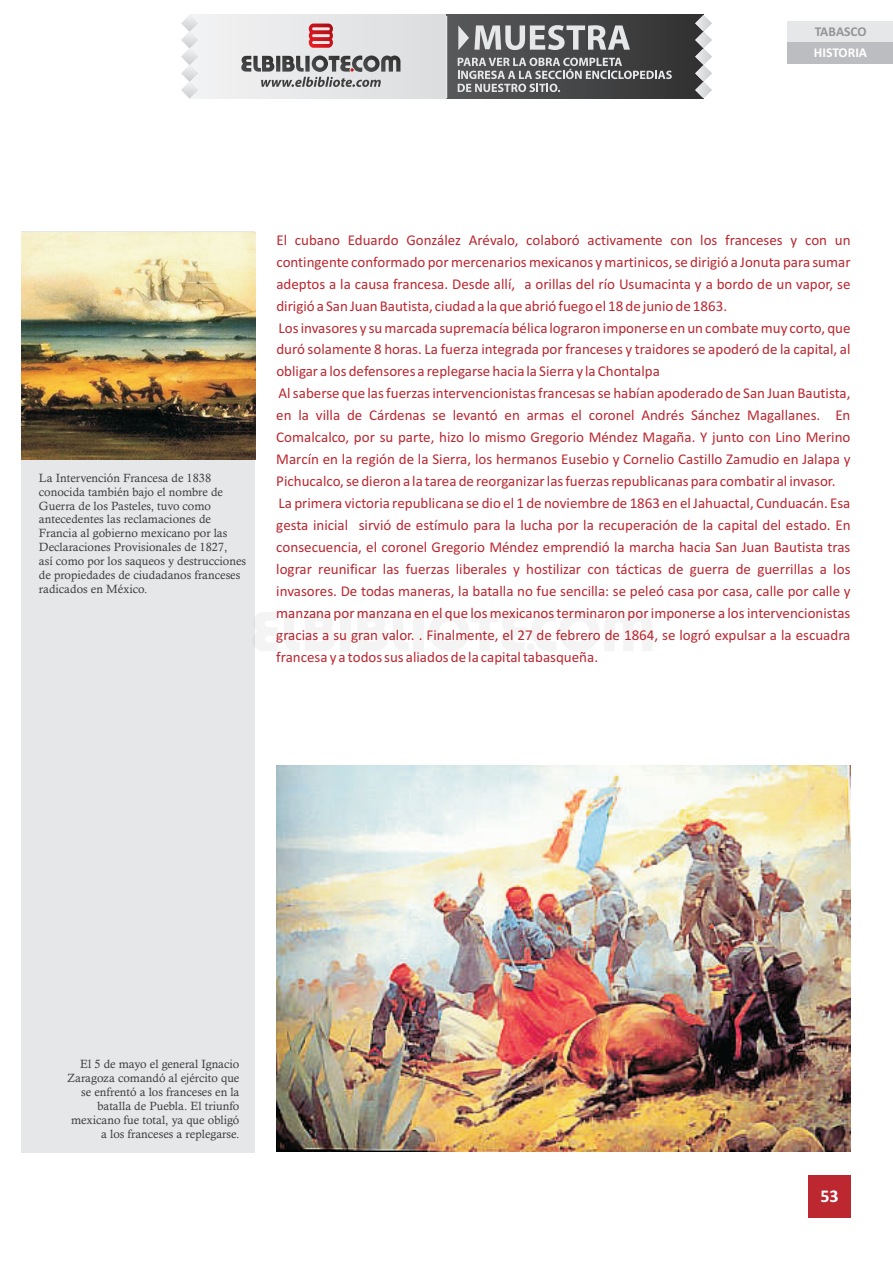
<style>
.page{position:relative;width:893px;height:1263px;background:#fff}
.page>*{position:absolute;margin:0;border:0;box-sizing:border-box;transform-origin:0 0}
.t1{font:700 18px "Calibri";color:#fff}
.t2{font:15px/21.9px "Calibri";color:#bc2730}
.t3{font:700 13.5px "Calibri";color:#fff}
.t4{font:700 13.5px "Calibri";color:#939598}
.t5{font:12px/13.8px "Calisto";color:#3e3e3f}
</style>
<div class="page">
<div style="left:808px;top:1175px;width:42px;height:43px;background:#bc2730"></div>
<div style="left:21px;top:231px;width:234px;height:921px;background:#e6e7e9"></div>
<img style="left:21px;top:233px;width:234px;height:226px">
<div style="left:787px;top:21px;width:106px;height:21px;background:#e6e7e9"></div>
<div style="left:787px;top:42px;width:106px;height:22px;background:#bcbdc0"></div>
<img style="left:276px;top:765px;width:574px;height:386px">
<div style="left:189px;top:15px;width:514px;height:83px;background:#e6e7e9"></div>
<svg style="left:255px;top:612px;width:22px;height:39px"></svg>
<svg style="left:284px;top:612px;width:51px;height:39px"></svg>
<div style="left:340px;top:612px;width:11px;height:39px;background:#f4f4f4"></div>
<svg style="left:358px;top:612px;width:50px;height:39px"></svg>
<div style="left:413px;top:612px;width:11px;height:39px;background:#f4f4f4"></div>
<svg style="left:429px;top:612px;width:223px;height:39px"></svg>
<div style="left:446px;top:15px;width:257px;height:83px;background:linear-gradient(to right,#5a5b5d,#323232)"></div>
<svg style="left:181px;top:15px;width:17px;height:83px"></svg>
<svg style="left:695px;top:15px;width:17px;height:83px"></svg>
<svg style="left:309px;top:24px;width:24px;height:24px"></svg>
<svg style="left:241px;top:56px;width:159px;height:31px"></svg>
<svg style="left:458px;top:58px;width:214px;height:34px"></svg>
<svg style="left:458px;top:25px;width:172px;height:25px"></svg>
<hr style="left:446px;top:16px;width:1px;height:82px;background:#e6e7e9">
<p class="t4" style="left:815px;top:26px;width:53px">TABASCO</p>
<p class="t3" style="left:814px;top:47px;width:55px">HISTORIA</p>
<p class="t5" style="left:39px;top:472px;width:209px">La Intervención Francesa de 1838 conocida también bajo el nombre de Guerra de los Pasteles, tuvo como antecedentes las reclamaciones de Francia al gobierno mexicano por las Declaraciones Provisionales de 1827,<br>así como por los saqueos y destrucciones de propiedades de ciudadanos franceses radicados en México.</p>
<p class="t2" style="left:276px;top:230px;width:576px">El cubano Eduardo González Arévalo, colaboró activamente con los franceses y con un contingente conformado por mercenarios mexicanos y martinicos, se dirigió a Jonuta para sumar adeptos a la causa francesa. Desde allí, a orillas del río Usumacinta y a bordo de un vapor, se dirigió a San Juan Bautista, ciudad a la que abrió fuego el 18 de junio de 1863.<br>Los invasores y su marcada supremacía bélica lograron imponerse en un combate muy corto, que duró solamente 8 horas. La fuerza integrada por franceses y traidores se apoderó de la capital, al obligar a los defensores a replegarse hacia la Sierra y la Chontalpa<br>Al saberse que las fuerzas intervencionistas francesas se habían apoderado de San Juan Bautista, en la villa de Cárdenas se levantó en armas el coronel Andrés Sánchez Magallanes. En Comalcalco, por su parte, hizo lo mismo Gregorio Méndez Magaña. Y junto con Lino Merino Marcín en la región de la Sierra, los hermanos Eusebio y Cornelio Castillo Zamudio en Jalapa y Pichucalco, se dieron a la tarea de reorganizar las fuerzas republicanas para combatir al invasor.<br>La primera victoria republicana se dio el 1 de noviembre de 1863 en el Jahuactal, Cunduacán. Esa gesta inicial sirvió de estímulo para la lucha por la recuperación de la capital del estado. En consecuencia, el coronel Gregorio Méndez emprendió la marcha hacia San Juan Bautista tras lograr reunificar las fuerzas liberales y hostilizar con tácticas de guerra de guerrillas a los invasores. De todas maneras, la batalla no fue sencilla: se peleó casa por casa, calle por calle y manzana por manzana en el que los mexicanos terminaron por imponerse a los intervencionistas gracias a su gran valor. . Finalmente, el 27 de febrero de 1864, se logró expulsar a la escuadra francesa y a todos sus aliados de la capital tabasqueña.</p>
<p class="t5" style="left:67px;top:1058px;width:174px;text-align:right">El 5 de mayo el general Ignacio<br>Zaragoza comandó al ejército que se enfrentó a los franceses en la batalla de Puebla. El triunfo mexicano fue total, ya que obligó a los franceses a replegarse.</p>
<p class="t1" style="left:820px;top:1189px;width:20px">53</p>
</div>
